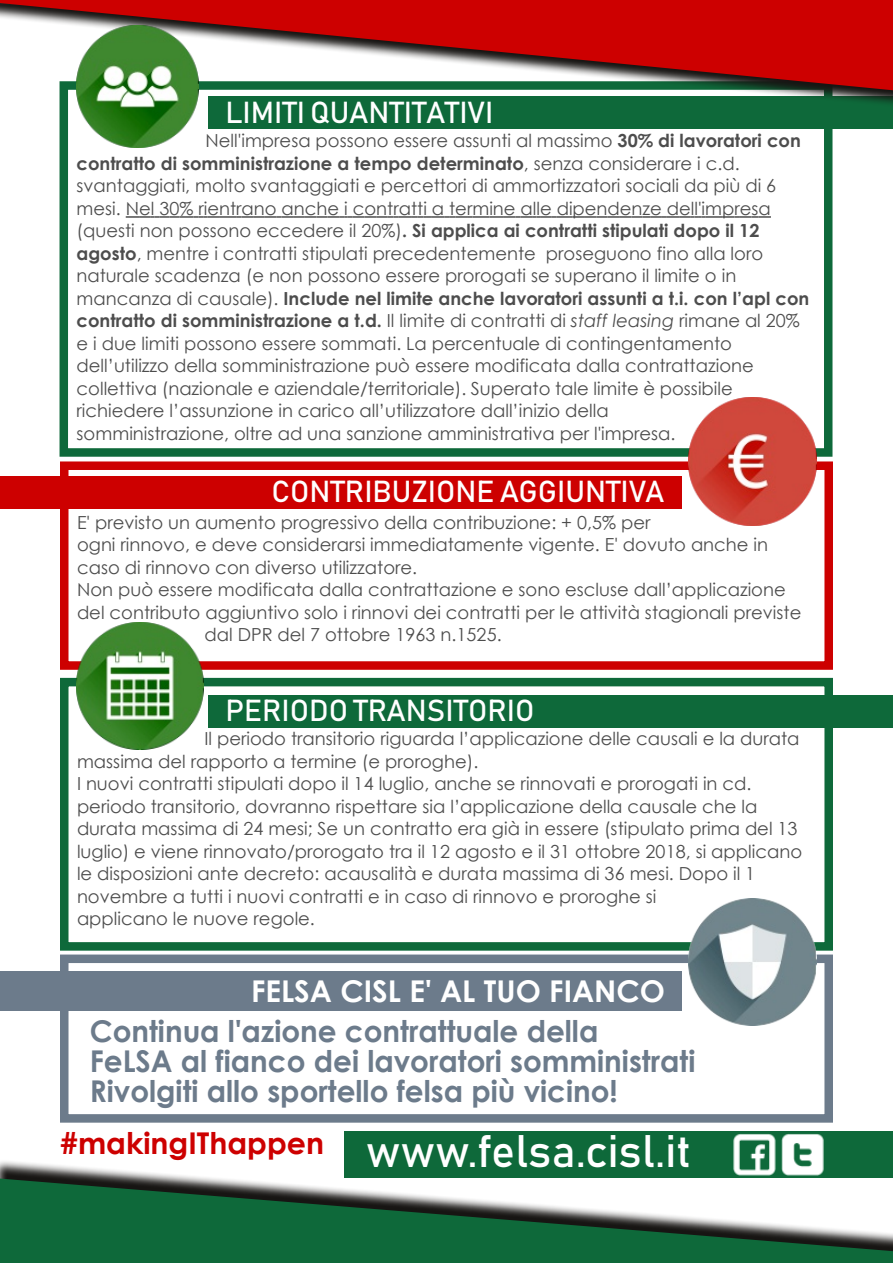
<style>
.page{position:relative;width:893px;height:1263px;background:#fff}
.page>*{position:absolute;margin:0;border:0;box-sizing:border-box;transform-origin:0 0}
.t1{font:45px "Bahnschrift";color:#fff}
.t2{font:700 30px/30px "Century Gothic";color:#6c7b8b}
.t3{font:30px "Bahnschrift";color:#fff}
.t4{font:700 30px "Century Gothic";color:#fff}
.t5{font:700 30px "Century Gothic";color:#cd0000}
.t6{font:18px/22.5px "Century Gothic";color:#4d4d4d}
.s1{font-weight:700}
.s2{font-style:italic}
</style>
<div class="page">
<div style="left:60px;top:678px;width:773px;height:273px;border:9px solid #0e693a"></div>
<div style="left:208px;top:695px;width:685px;height:32px;background:#0e693a"></div>
<div style="left:60px;top:461px;width:773px;height:209px;border:9px solid #cd0000"></div>
<div style="left:0;top:476px;width:681px;height:33px;background:#cd0000"></div>
<svg style="left:126px;top:216px;width:645px;height:2px"></svg>
<div style="left:60px;top:81px;width:772px;height:376px;border:9px solid #0e693a"></div>
<div style="left:208px;top:97px;width:685px;height:32px;background:#0e693a"></div>
<div style="left:60px;top:954px;width:773px;height:169px;border:9px solid #6c7b8b"></div>
<div style="left:0;top:971px;width:682px;height:40px;background:#6c7b8b"></div>
<img style="left:689px;top:898px;width:127px;height:127px">
<img style="left:77px;top:622px;width:127px;height:128px">
<svg style="left:0;top:0;width:893px;height:106px"></svg>
<img style="left:0;top:1161px;width:207px;height:17px">
<svg style="left:0;top:1178px;width:893px;height:85px;fill:#0e693a"></svg>
<img style="left:77px;top:26px;width:122px;height:121px">
<img style="left:689px;top:398px;width:127px;height:127px">
<div style="left:344px;top:1131px;width:549px;height:47px;background:#0e693a"></div>
<img style="left:733px;top:1134px;width:91px;height:42px">
<h2 class="t3" style="left:225px;top:93px;width:270px">LIMITI QUANTITATIVI</h2>
<p class="t6" style="left:77px;top:129px;width:734px;text-indent:129px">Nell'impresa possono essere assunti al massimo <span class="s1">30% di lavoratori con contratto di somministrazione a tempo determinato</span>, senza considerare i c.d. svantaggiati, molto svantaggiati e percettori di ammortizzatori sociali da più di 6 mesi. Nel 30% rientrano anche i contratti a termine alle dipendenze dell'impresa (questi non possono eccedere il 20%)<span class="s1">. Si applica ai contratti stipulati dopo il 12 agosto</span>, mentre i contratti stipulati precedentemente proseguono fino alla loro naturale scadenza (e non possono essere prorogati se superano il limite o in mancanza di causale). <span class="s1">Include nel limite anche lavoratori assunti a t.i. con l’apl con contratto di somministrazione a t.d.</span> Il limite di contratti di <span class="s2">staff leasing</span> rimane al 20% e i due limiti possono essere sommati. La percentuale di contingentamento dell’utilizzo della somministrazione può essere modificata dalla contrattazione collettiva (nazionale e aziendale/territoriale). Superato tale limite è possibile richiedere l’assunzione in carico all’utilizzatore dall’inizio della<br>somministrazione, oltre ad una sanzione amministrativa per l'impresa.</p>
<h2 class="t3" style="left:271px;top:472px;width:394px">CONTRIBUZIONE AGGIUNTIVA</h2>
<p class="t6" style="left:77px;top:511px;width:575px">E' previsto un aumento progressivo della contribuzione: + 0,5% per</p>
<p class="t6" style="left:77px;top:533px;width:693px">ogni rinnovo, e deve considerarsi immediatamente vigente. E' dovuto anche in</p>
<p class="t6" style="left:77px;top:556px;width:342px">caso di rinnovo con diverso utilizzatore.</p>
<p class="t6" style="left:77px;top:578px;width:710px">Non può essere modificata dalla contrattazione e sono escluse dall’applicazione</p>
<p class="t6" style="left:77px;top:601px;width:726px">del contributo aggiuntivo solo i rinnovi dei contratti per le attività stagionali previste</p>
<p class="t6" style="left:205px;top:623px;width:299px">dal DPR del 7 ottobre 1963 n.1525.</p>
<h2 class="t3" style="left:225px;top:691px;width:311px">PERIODO TRANSITORIO</h2>
<p class="t6" style="left:77px;top:727px;width:727px;text-indent:127px">Il periodo transitorio riguarda l’applicazione delle causali e la durata massima del rapporto a termine (e proroghe).<br>I nuovi contratti stipulati dopo il 14 luglio, anche se rinnovati e prorogati in cd. periodo transitorio, dovranno rispettare sia l’applicazione della causale che la durata massima di 24 mesi; Se un contratto era già in essere (stipulato prima del 13 luglio) e viene rinnovato/prorogato tra il 12 agosto e il 31 ottobre 2018, si applicano le disposizioni ante decreto: acausalità e durata massima di 36 mesi. Dopo il 1 novembre a tutti i nuovi contratti e in caso di rinnovo e proroghe si<br>applicano le nuove regole.</p>
<h2 class="t4" style="left:251px;top:971px;width:415px">FELSA CISL E' AL TUO FIANCO</h2>
<h2 class="t2" style="left:90px;top:1015px;width:607px">Continua l'azione contrattuale della<br>FeLSA al fianco dei lavoratori somministrati<br>Rivolgiti allo sportello felsa più vicino!</h2>
<h2 class="t5" style="left:60px;top:1123px;width:265px">#makingIThappen</h2>
<h1 class="t1" style="left:366px;top:1123px;width:327px">www.felsa.cisl.it</h1>
</div>
